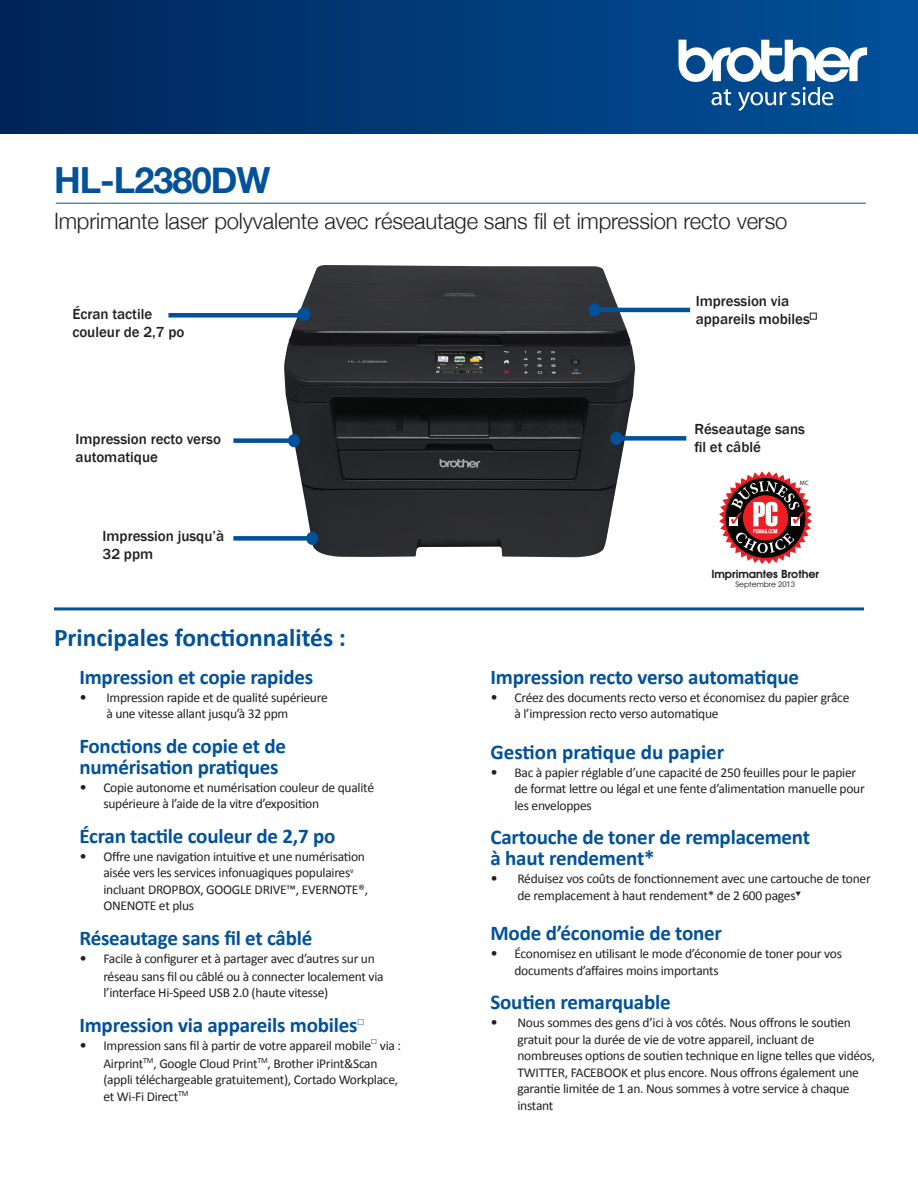
<style>
.page{position:relative;width:918px;height:1188px;background:#fff}
.page>*{position:absolute;margin:0;border:0;box-sizing:border-box;transform-origin:0 0}
.t1{font:700 36px "Helvetica Neue";letter-spacing:-.025em;color:#01519b}
.t2{font:700 25.5px "Calibri";color:#01519b}
.t3{font:300 22.5px "Helvetica Neue";letter-spacing:-.01em;color:#231f20}
.t4{font:700 21px/21px "Calibri";letter-spacing:-.01em;color:#01519b}
.t5{font:500 15px/18px "Franklin Gothic";color:#231f20}
.t6{font:13.5px/16.5px "Calibri";letter-spacing:-.02em;color:#231f20}
.t7{font:600 11.1px "Atlanta";color:#231f20}
.t8{font:7.5px "Atlanta";color:#231f20}
.t9{font:6.3px "Myriad Pro";color:#231f20}
.s1{font-size:15px}
</style>
<div class="page">
<div style="left:0;top:0;width:918px;height:133px;background:linear-gradient(to right,#002559,#01519a)"></div>
<svg style="left:679px;top:40px;width:188px;height:71px"></svg>
<img style="left:284px;top:265px;width:351px;height:292px">
<div style="left:810px;top:313px;width:7px;height:7px;border:1px solid #231f20"></div>
<svg style="left:719px;top:471px;width:93px;height:93px"></svg>
<hr style="left:54px;top:607px;width:810px;height:3px;background:#01519b">
<hr style="left:56px;top:203px;width:810px;height:1px;background:#01519b">
<div style="left:297px;top:308px;width:13px;height:13px;background:#01519b;border-radius:50%"></div>
<div style="left:168px;top:313px;width:141px;height:5px;background:#01519b"></div>
<svg style="left:589px;top:303px;width:12px;height:14px"></svg>
<hr style="left:589px;top:308px;width:101px;height:4px;background:#01519b">
<div style="left:288px;top:434px;width:12px;height:13px;background:#01519b;border-radius:50%"></div>
<div style="left:233px;top:438px;width:66px;height:5px;background:#01519b"></div>
<div style="left:306px;top:532px;width:12px;height:13px;background:#01519b;border-radius:50%"></div>
<div style="left:233px;top:536px;width:85px;height:5px;background:#01519b"></div>
<div style="left:610px;top:432px;width:12px;height:13px;background:#01519b;border-radius:50%"></div>
<div style="left:617px;top:436px;width:69px;height:5px;background:#01519b"></div>
<p class="t1" style="left:54px;top:152px;width:218px">HL-L2380DW</p>
<p class="t3" style="left:54px;top:202px;width:735px">Imprimante laser polyvalente avec réseautage sans fil et impression recto verso</p>
<p class="t5" style="left:72px;top:305px;width:114px">Écran tactile couleur de 2,7 po</p>
<p class="t5" style="left:76px;top:430px;width:147px">Impression recto verso automatique</p>
<p class="t5" style="left:103px;top:527px;width:123px">Impression jusqu’à</p>
<p class="t5" style="left:103px;top:545px;width:52px">32 ppm</p>
<p class="t2" style="left:54px;top:621px;width:294px">Principales fonctionnalités :</p>
<p class="t4" style="left:79px;top:666px;width:235px">Impression et copie rapides</p>
<p class="t6" style="left:106px;top:689px;width:223px;text-indent:-27px"><span class="s1">•</span> Impression rapide et de qualité supérieure à une vitesse allant jusqu’à 32 ppm</p>
<p class="t4" style="left:79px;top:735px;width:208px">Fonctions de copie et de numérisation pratiques</p>
<p class="t6" style="left:103px;top:779px;width:272px;text-indent:-24px"><span class="s1">•</span> Copie autonome et numérisation couleur de qualité supérieure à l’aide de la vitre d’exposition</p>
<p class="t4" style="left:79px;top:825px;width:258px">Écran tactile couleur de 2,7 po</p>
<p class="t6" style="left:103px;top:848px;width:266px;text-indent:-24px"><span class="s1">•</span> Offre une navigation intuitive et une numérisation aisée vers les services infonuagiques populaires<sup>v </sup>incluant DROPBOX, GOOGLE DRIVE™, EVERNOTE®, ONENOTE et plus</p>
<p class="t4" style="left:79px;top:927px;width:234px">Réseautage sans fil et câblé</p>
<p class="t6" style="left:103px;top:949px;width:282px;line-height:18px;text-indent:-24px"><span class="s1">•</span> Facile à configurer et à partager avec d’autres sur un réseau sans fil ou câblé ou à connecter localement via</p>
<p class="t6" style="left:103px;top:985px;width:226px">l’interface Hi-Speed USB 2.0 (haute vitesse)</p>
<p class="t4" style="left:79px;top:1014px;width:287px">Impression via appareils mobiles<sup>□</sup></p>
<p class="t6" style="left:79px;top:1036px;width:323px;line-height:18px;text-align:center"><span class="s1">•</span> Impression sans fil à partir de votre appareil mobile<sup>□</sup> via :<br>Airprint<sup>TM</sup>, Google Cloud Print<sup>TM</sup>, Brother iPrint&amp;Scan</p>
<p class="t6" style="left:103px;top:1072px;width:296px">(appli téléchargeable gratuitement), Cortado Workplace, et Wi-Fi Direct<sup>TM</sup></p>
<p class="t5" style="left:696px;top:292px;width:116px">Impression via appareils mobiles</p>
<p class="t5" style="left:694px;top:420px;width:112px">Réseautage sans fil et câblé</p>
<p class="t9" style="left:800px;top:479px;width:10px">MC</p>
<p class="t7" style="left:711px;top:566px;width:109px">Imprimantes Brother</p>
<p class="t8" style="left:735px;top:579px;width:61px">Septembre 2013</p>
<p class="t4" style="left:490px;top:666px;width:310px">Impression recto verso automatique</p>
<p class="t6" style="left:515px;top:689px;width:336px;text-indent:-24px"><span class="s1">•</span> Créez des documents recto verso et économisez du papier grâce à l’impression recto verso automatique</p>
<p class="t4" style="left:490px;top:741px;width:235px">Gestion pratique du papier</p>
<p class="t6" style="left:515px;top:764px;width:352px;text-indent:-24px"><span class="s1">•</span> Bac à papier réglable d’une capacité de 250 feuilles pour le papier de format lettre ou légal et une fente d’alimentation manuelle pour les enveloppes</p>
<p class="t4" style="left:490px;top:827px;width:321px">Cartouche de toner de remplacement à haut rendement*</p>
<p class="t6" style="left:518px;top:871px;width:355px;text-indent:-27px"><span class="s1">•</span> Réduisez vos coûts de fonctionnement avec une cartouche de toner de remplacement à haut rendement* de 2 600 pages▼</p>
<p class="t4" style="left:490px;top:923px;width:233px">Mode d’économie de toner</p>
<p class="t6" style="left:490px;top:946px;width:353px"><span class="s1">•</span> Économisez en utilisant le mode d’économie de toner pour vos</p>
<p class="t6" style="left:515px;top:962px;width:206px">documents d’affaires moins importants</p>
<p class="t4" style="left:490px;top:992px;width:182px">Soutien remarquable</p>
<p class="t6" style="left:518px;top:1015px;width:359px;text-indent:-27px"><span class="s1">•</span> Nous sommes des gens d’ici à vos côtés. Nous offrons le soutien gratuit pour la durée de vie de votre appareil, incluant de nombreuses options de soutien technique en ligne telles que vidéos, TWITTER, FACEBOOK et plus encore. Nous offrons également une garantie limitée de 1 an. Nous sommes à votre service à chaque instant</p>
</div>
